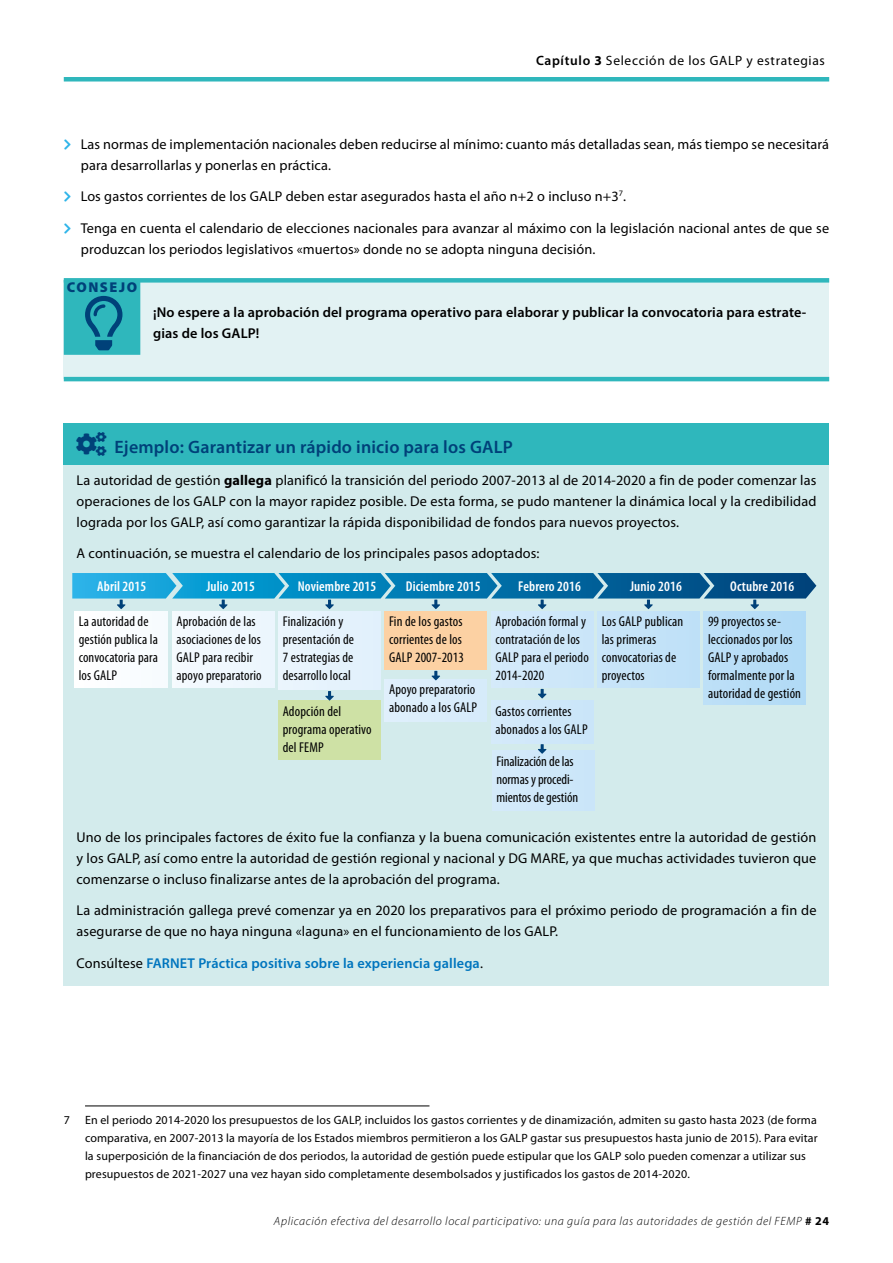
<style>
.page{position:relative;width:893px;height:1263px;background:#fff}
.page>*{position:absolute;margin:0;border:0;box-sizing:border-box;transform-origin:0 0}
.Titre_box{font:600 18px "Myriad Pro";letter-spacing:.01em;color:#004179}
.Box{font:14.25px/21px "Myriad Pro";letter-spacing:.01em;color:#000}
._1-Myriad_Pro-body{font:condensed 14.25px/18px "Myriad Pro";letter-spacing:.01em;color:#000}
.Tips_Box{font:600 14.25px/21px "Myriad Pro";letter-spacing:.01em;color:#000}
._1-Myriad_Pro-body-2{font:600 condensed 14.25px "Myriad Pro";letter-spacing:.01em;color:#fff}
.Box-2{font:600 14.25px "Myriad Pro";letter-spacing:.01em;color:#0075be}
._1-Myriad_Pro-body-3{font:900 14.25px "Myriad Pro";letter-spacing:.11em;color:#004179}
.t1{font:13.5px "Myriad Pro";letter-spacing:.05em;color:#000}
.Notes{font:12px/18px "Myriad Pro";letter-spacing:.01em;color:#000}
.t2{font:italic 300 12px "Myriad Pro";letter-spacing:.05em;color:#000}
.s1{font-weight:600}
.s2{font-weight:700}
.s3{font-weight:400;color:#000}
.s4{font-weight:700;font-style:normal}
</style>
<div class="page">
<div style="left:64px;top:77px;width:765px;height:5px;background:#2fb7bc"></div>
<div style="left:64px;top:280px;width:765px;height:99px;background:#e2f2f3"></div>
<hr style="left:64px;top:377px;width:765px;height:4px;background:#2fb7bc">
<div style="left:64px;top:278px;width:765px;height:5px;background:#2fb7bc"></div>
<div style="left:64px;top:280px;width:76px;height:75px;background:#2fb7bc"></div>
<div style="left:64px;top:423px;width:765px;height:49px;background:#2fb7bc"></div>
<div style="left:64px;top:465px;width:765px;height:80px;background:#d3ebec"></div>
<div style="left:64px;top:539px;width:765px;height:37px;background:#d3ebec"></div>
<div style="left:64px;top:570px;width:765px;height:38px;background:#d3ebec"></div>
<div style="left:64px;top:602px;width:765px;height:37px;background:#d3ebec"></div>
<div style="left:64px;top:633px;width:765px;height:38px;background:#d3ebec"></div>
<div style="left:64px;top:665px;width:765px;height:37px;background:#d3ebec"></div>
<div style="left:64px;top:696px;width:765px;height:38px;background:#d3ebec"></div>
<div style="left:64px;top:728px;width:765px;height:37px;background:#d3ebec"></div>
<div style="left:64px;top:759px;width:765px;height:38px;background:#d3ebec"></div>
<div style="left:64px;top:791px;width:765px;height:37px;background:#d3ebec"></div>
<div style="left:64px;top:822px;width:765px;height:80px;background:#d3ebec"></div>
<div style="left:64px;top:896px;width:765px;height:58px;background:#d3ebec"></div>
<div style="left:64px;top:948px;width:765px;height:38px;background:#d3ebec"></div>
<div style="left:74px;top:611px;width:94px;height:77px;background:#fafdff"></div>
<div style="left:172px;top:611px;width:102px;height:77px;background:#f0f8fe"></div>
<div style="left:492px;top:750px;width:102px;height:60px;background:#cfe8fa"></div>
<div style="left:279px;top:611px;width:102px;height:79px;background:#e5f2fc"></div>
<div style="left:385px;top:679px;width:102px;height:43px;background:#daedfb"></div>
<div style="left:279px;top:701px;width:102px;height:59px;background:#cee1a5"></div>
<div style="left:385px;top:611px;width:102px;height:59px;background:#fcd1a3"></div>
<div style="left:491px;top:701px;width:102px;height:42px;background:#cfe8fa"></div>
<div style="left:491px;top:611px;width:102px;height:77px;background:#cfe8fa"></div>
<div style="left:597px;top:611px;width:102px;height:77px;background:#c4e3f8"></div>
<div style="left:704px;top:611px;width:102px;height:94px;background:#b7ddf6"></div>
<svg style="left:325px;top:691px;width:9px;height:10px"></svg>
<svg style="left:431px;top:671px;width:9px;height:9px"></svg>
<svg style="left:538px;top:689px;width:9px;height:9px"></svg>
<svg style="left:538px;top:744px;width:9px;height:10px"></svg>
<svg style="left:72px;top:573px;width:744px;height:36px"></svg>
<hr style="left:85px;top:1106px;width:344px;height:1px;background:#000">
<p class="t1" style="left:536px;top:52px;width:290px"><span class="s1">Capítulo</span> <span class="s2">3</span> Selección de los GALP y estrategias</p>
<p class="Box" style="left:81px;top:133px;width:750px">Las normas de implementación nacionales deben reducirse al mínimo: cuanto más detalladas sean, más tiempo se necesitará para desarrollarlas y ponerlas en práctica.</p>
<p class="Box" style="left:81px;top:185px;width:547px">Los gastos corrientes de los GALP deben estar asegurados hasta el año n+2 o incluso n+3<sup>7</sup>.</p>
<p class="Box" style="left:81px;top:217px;width:750px">Tenga en cuenta el calendario de elecciones nacionales para avanzar al máximo con la legislación nacional antes de que se produzcan los periodos legislativos «muertos» donde no se adopta ninguna decisión.</p>
<p class="_1-Myriad_Pro-body-3" style="left:67px;top:277px;width:72px">CONSEJO</p>
<p class="Tips_Box" style="left:153px;top:301px;width:655px">¡No espere a la aprobación del programa operativo para elaborar y publicar la convocatoria para estrate&shy;gias de los GALP!</p>
<p class="Titre_box" style="left:115px;top:436px;width:400px">Ejemplo: Garantizar un rápido inicio para los GALP</p>
<p class="Box" style="left:77px;top:469px;width:741px;text-align:justify">La autoridad de gestión <span class="s2">gallega</span> planificó la transición del periodo 2007-2013 al de 2014-2020 a fin de poder comenzar las operaciones de los GALP con la mayor rapidez posible. De esta forma, se pudo mantener la dinámica local y la credibilidad lograda por los GALP, así como garantizar la rápida disponibilidad de fondos para nuevos proyectos.</p>
<p class="Box" style="left:77px;top:542px;width:464px">A continuación, se muestra el calendario de los principales pasos adoptados:</p>
<p class="_1-Myriad_Pro-body-2" style="left:97px;top:579px;width:51px">Abril 2015</p>
<p class="_1-Myriad_Pro-body-2" style="left:206px;top:579px;width:50px">Julio 2015</p>
<p class="_1-Myriad_Pro-body-2" style="left:298px;top:579px;width:80px">Noviembre 2015</p>
<p class="_1-Myriad_Pro-body-2" style="left:406px;top:579px;width:76px">Diciembre 2015</p>
<p class="_1-Myriad_Pro-body-2" style="left:518px;top:579px;width:64px">Febrero 2016</p>
<p class="_1-Myriad_Pro-body-2" style="left:630px;top:579px;width:53px">Junio 2016</p>
<p class="_1-Myriad_Pro-body-2" style="left:730px;top:579px;width:66px">Octubre 2016</p>
<p class="_1-Myriad_Pro-body" style="left:79px;top:612px;width:81px">La autoridad de gestión publica la convocatoria para los GALP</p>
<p class="_1-Myriad_Pro-body" style="left:176px;top:612px;width:87px">Aprobación de las asociaciones de los<br>GALP para recibir apoyo preparatorio</p>
<p class="_1-Myriad_Pro-body" style="left:495px;top:612px;width:95px">Aprobación formal y contratación de los<br>GALP para el periodo<br>2014-2020</p>
<p class="_1-Myriad_Pro-body" style="left:602px;top:612px;width:83px">Los GALP publican las primeras convocatorias de proyectos</p>
<p class="_1-Myriad_Pro-body" style="left:708px;top:612px;width:95px">99 proyectos se&shy;leccionados por los<br>GALP y aprobados formalmente por la autoridad de gestión</p>
<p class="_1-Myriad_Pro-body" style="left:283px;top:612px;width:73px">Finalización y presentación de<br>7 estrategias de desarrollo local</p>
<p class="_1-Myriad_Pro-body" style="left:389px;top:612px;width:76px">Fin de los gastos corrientes de los<br>GALP 2007-2013</p>
<p class="_1-Myriad_Pro-body" style="left:389px;top:680px;width:90px">Apoyo preparatorio abonado a los GALP</p>
<p class="_1-Myriad_Pro-body" style="left:283px;top:702px;width:90px">Adopción del programa operativo del FEMP</p>
<p class="_1-Myriad_Pro-body" style="left:495px;top:702px;width:94px">Gastos corrientes abonados a los GALP</p>
<p class="_1-Myriad_Pro-body" style="left:496px;top:752px;width:83px">Finalización de las normas y procedi&shy;mientos de gestión</p>
<p class="Box" style="left:77px;top:826px;width:741px;text-align:justify">Uno de los principales factores de éxito fue la confianza y la buena comunicación existentes entre la autoridad de gestión y los GALP, así como entre la autoridad de gestión regional y nacional y DG MARE, ya que muchas actividades tuvieron que comenzarse o incluso finalizarse antes de la aprobación del programa.</p>
<p class="Box" style="left:77px;top:899px;width:741px">La administración gallega prevé comenzar ya en 2020 los preparativos para el próximo periodo de programación a fin de asegurarse de que no haya ninguna «laguna» en el funcionamiento de los GALP.</p>
<p class="Box-2" style="left:77px;top:954px;width:408px"><span class="s3">Consúltese</span> FARNET Práctica positiva sobre la experiencia gallega<span class="s3">.</span></p>
<p class="Notes" style="left:64px;top:1111px;width:8px">7</p>
<p class="Notes" style="left:85px;top:1111px;width:734px">En el periodo 2014-2020 los presupuestos de los GALP, incluidos los gastos corrientes y de dinamización, admiten su gasto hasta 2023 (de forma comparativa, en 2007-2013 la mayoría de los Estados miembros permitieron a los GALP gastar sus presupuestos hasta junio de 2015). Para evitar la superposición de la financiación de dos periodos, la autoridad de gestión puede estipular que los GALP solo pueden comenzar a utilizar sus presupuestos de 2021-2027 una vez hayan sido completamente desembolsados y justificados los gastos de 2014-2020.</p>
<p class="t2" style="left:274px;top:1214px;width:557px">Aplicación efectiva del desarrollo local participativo: una guía para las autoridades de gestión del FEMP <span class="s4"># 24</span></p>
</div>
